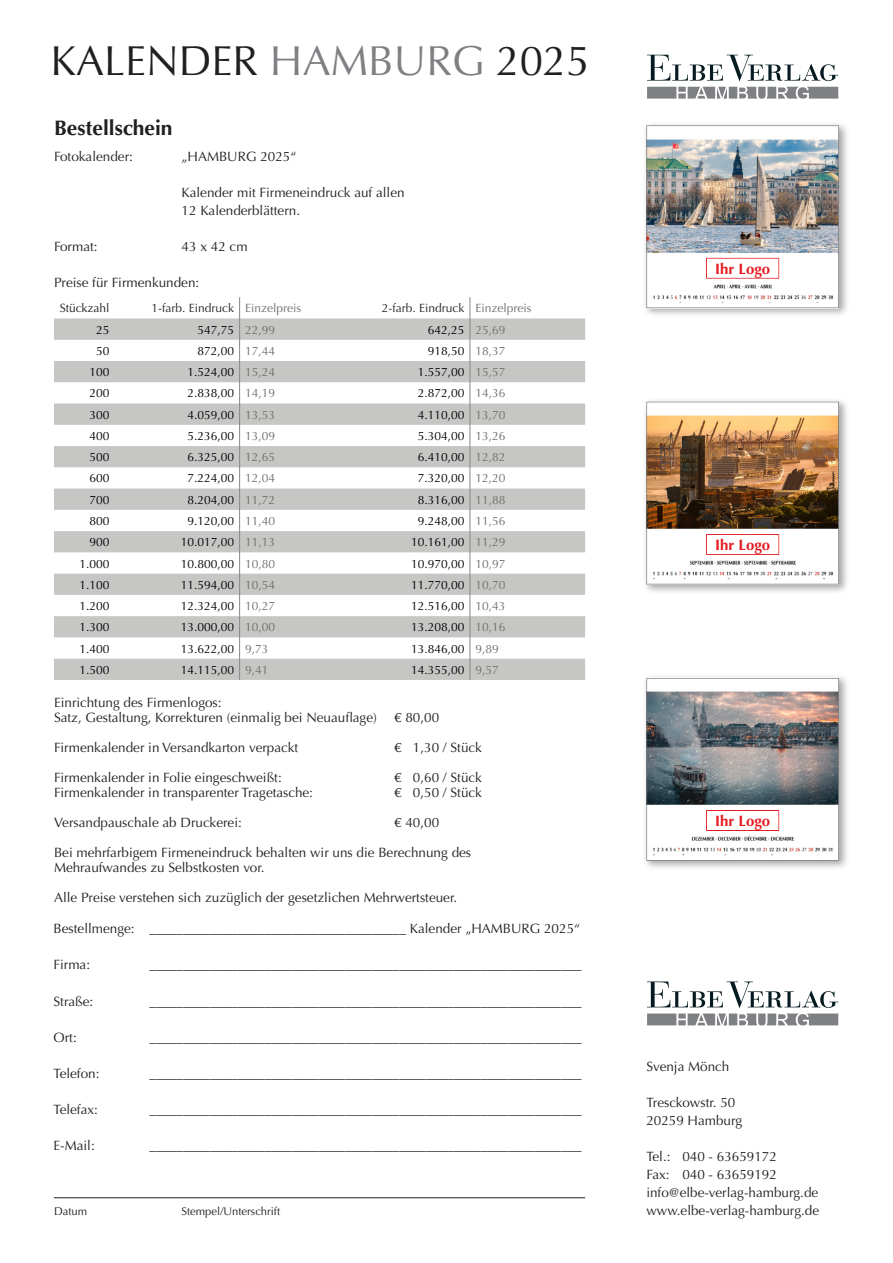
<style>
.page{position:relative;width:893px;height:1263px;background:#fff}
.page>*{position:absolute;margin:0;border:0;box-sizing:border-box;transform-origin:0 0}
.t1{font:42px "Optima";color:#221f20}
.t2{font:700 21px "Optima";color:#221f20}
.t3{font:700 15px "Optima";color:#e51b21}
.t4{font:13.5px "Optima";color:#221f20}
.t5{font:12px "Optima";color:#000}
.t6{font:12px "Optima";color:#6e6e6d}
.t7{font:12px "Optima";color:#6f6f6e}
.t8{font:12px "Optima";color:#252223}
.t9{font:12px "Optima";color:#1c1c1b}
.t10{font:11.25px "Optima";color:#221f20}
.s1{color:#7f8083}
</style>
<div class="page">
<svg style="left:647px;top:55px;width:191px;height:44px"></svg>
<svg style="left:647px;top:981px;width:191px;height:44px"></svg>
<hr style="left:54px;top:1197px;width:531px;height:1px;background:#221f20">
<img style="left:645px;top:124px;width:202px;height:191px">
<img style="left:646px;top:125px;width:193px;height:183px">
<img style="left:645px;top:400px;width:202px;height:192px">
<img style="left:646px;top:402px;width:193px;height:182px">
<img style="left:645px;top:676px;width:202px;height:192px">
<svg style="left:646px;top:678px;width:193px;height:183px"></svg>
<svg style="left:54px;top:318px;width:531px;height:362px;fill:#c6c6c5"></svg>
<hr style="left:239px;top:297px;width:1px;height:383px;background:#888787">
<hr style="left:470px;top:297px;width:1px;height:383px;background:#878786">
<p class="t1" style="left:51px;top:37px;width:541px">KALENDER <span class="s1">HAMBURG</span> 2025</p>
<p class="t2" style="left:54px;top:116px;width:120px">Bestellschein</p>
<p class="t4" style="left:54px;top:149px;width:80px">Fotokalender:</p>
<p class="t4" style="left:182px;top:149px;width:116px">„HAMBURG 2025“</p>
<p class="t4" style="left:182px;top:185px;width:225px">Kalender mit Firmeneindruck auf allen</p>
<p class="t4" style="left:182px;top:203px;width:120px">12 Kalenderblättern.</p>
<p class="t4" style="left:54px;top:239px;width:45px">Format:</p>
<p class="t4" style="left:182px;top:239px;width:68px">43 x 42 cm</p>
<p class="t4" style="left:54px;top:275px;width:147px">Preise für Firmenkunden:</p>
<p class="t9" style="left:60px;top:301px;width:51px">Stückzahl</p>
<p class="t8" style="left:152px;top:301px;width:84px">1-farb. Eindruck</p>
<p class="t6" style="left:245px;top:301px;width:58px">Einzelpreis</p>
<p class="t8" style="left:382px;top:301px;width:84px">2-farb. Eindruck</p>
<p class="t7" style="left:475px;top:301px;width:58px">Einzelpreis</p>
<p class="t5" style="left:96px;top:323px;width:15px">25</p>
<p class="t5" style="left:197px;top:323px;width:38px">547,75</p>
<p class="t6" style="left:245px;top:323px;width:32px">22,99</p>
<p class="t5" style="left:428px;top:323px;width:38px">642,25</p>
<p class="t7" style="left:475px;top:323px;width:32px">25,69</p>
<p class="t5" style="left:96px;top:344px;width:15px">50</p>
<p class="t5" style="left:197px;top:344px;width:38px">872,00</p>
<p class="t6" style="left:245px;top:344px;width:32px">17,44</p>
<p class="t5" style="left:428px;top:344px;width:38px">918,50</p>
<p class="t7" style="left:475px;top:344px;width:32px">18,37</p>
<p class="t5" style="left:90px;top:365px;width:22px">100</p>
<p class="t5" style="left:187px;top:365px;width:48px">1.524,00</p>
<p class="t6" style="left:245px;top:365px;width:32px">15,24</p>
<p class="t5" style="left:418px;top:365px;width:48px">1.557,00</p>
<p class="t7" style="left:475px;top:365px;width:32px">15,57</p>
<p class="t5" style="left:90px;top:386px;width:22px">200</p>
<p class="t5" style="left:187px;top:386px;width:48px">2.838,00</p>
<p class="t6" style="left:245px;top:386px;width:32px">14,19</p>
<p class="t5" style="left:418px;top:386px;width:48px">2.872,00</p>
<p class="t7" style="left:475px;top:386px;width:32px">14,36</p>
<p class="t5" style="left:90px;top:408px;width:22px">300</p>
<p class="t5" style="left:187px;top:408px;width:48px">4.059,00</p>
<p class="t6" style="left:245px;top:408px;width:32px">13,53</p>
<p class="t5" style="left:418px;top:408px;width:48px">4.110,00</p>
<p class="t7" style="left:475px;top:408px;width:32px">13,70</p>
<p class="t5" style="left:90px;top:429px;width:22px">400</p>
<p class="t5" style="left:187px;top:429px;width:48px">5.236,00</p>
<p class="t6" style="left:245px;top:429px;width:32px">13,09</p>
<p class="t5" style="left:418px;top:429px;width:48px">5.304,00</p>
<p class="t7" style="left:475px;top:429px;width:32px">13,26</p>
<p class="t5" style="left:90px;top:450px;width:22px">500</p>
<p class="t5" style="left:187px;top:450px;width:48px">6.325,00</p>
<p class="t6" style="left:245px;top:450px;width:32px">12,65</p>
<p class="t5" style="left:418px;top:450px;width:48px">6.410,00</p>
<p class="t7" style="left:475px;top:450px;width:32px">12,82</p>
<p class="t5" style="left:90px;top:471px;width:22px">600</p>
<p class="t5" style="left:187px;top:471px;width:48px">7.224,00</p>
<p class="t6" style="left:245px;top:471px;width:32px">12,04</p>
<p class="t5" style="left:418px;top:471px;width:48px">7.320,00</p>
<p class="t7" style="left:475px;top:471px;width:32px">12,20</p>
<p class="t5" style="left:90px;top:493px;width:22px">700</p>
<p class="t5" style="left:187px;top:493px;width:48px">8.204,00</p>
<p class="t6" style="left:245px;top:493px;width:32px">11,72</p>
<p class="t5" style="left:418px;top:493px;width:48px">8.316,00</p>
<p class="t7" style="left:475px;top:493px;width:32px">11,88</p>
<p class="t5" style="left:90px;top:514px;width:22px">800</p>
<p class="t5" style="left:187px;top:514px;width:48px">9.120,00</p>
<p class="t6" style="left:245px;top:514px;width:32px">11,40</p>
<p class="t5" style="left:418px;top:514px;width:48px">9.248,00</p>
<p class="t7" style="left:475px;top:514px;width:32px">11,56</p>
<p class="t5" style="left:90px;top:535px;width:22px">900</p>
<p class="t5" style="left:181px;top:535px;width:55px">10.017,00</p>
<p class="t6" style="left:245px;top:535px;width:32px">11,13</p>
<p class="t5" style="left:411px;top:535px;width:55px">10.161,00</p>
<p class="t7" style="left:475px;top:535px;width:32px">11,29</p>
<p class="t5" style="left:80px;top:556px;width:32px">1.000</p>
<p class="t5" style="left:181px;top:556px;width:55px">10.800,00</p>
<p class="t6" style="left:245px;top:556px;width:32px">10,80</p>
<p class="t5" style="left:411px;top:556px;width:55px">10.970,00</p>
<p class="t7" style="left:475px;top:556px;width:32px">10,97</p>
<p class="t5" style="left:80px;top:578px;width:32px">1.100</p>
<p class="t5" style="left:181px;top:578px;width:55px">11.594,00</p>
<p class="t6" style="left:245px;top:578px;width:32px">10,54</p>
<p class="t5" style="left:411px;top:578px;width:55px">11.770,00</p>
<p class="t7" style="left:475px;top:578px;width:32px">10,70</p>
<p class="t5" style="left:80px;top:599px;width:32px">1.200</p>
<p class="t5" style="left:181px;top:599px;width:55px">12.324,00</p>
<p class="t6" style="left:245px;top:599px;width:32px">10,27</p>
<p class="t5" style="left:411px;top:599px;width:55px">12.516,00</p>
<p class="t7" style="left:475px;top:599px;width:32px">10,43</p>
<p class="t5" style="left:80px;top:620px;width:32px">1.300</p>
<p class="t5" style="left:181px;top:620px;width:55px">13.000,00</p>
<p class="t6" style="left:245px;top:620px;width:32px">10,00</p>
<p class="t5" style="left:411px;top:620px;width:55px">13.208,00</p>
<p class="t7" style="left:475px;top:620px;width:32px">10,16</p>
<p class="t5" style="left:80px;top:641px;width:32px">1.400</p>
<p class="t5" style="left:181px;top:641px;width:55px">13.622,00</p>
<p class="t6" style="left:245px;top:641px;width:25px">9,73</p>
<p class="t5" style="left:411px;top:641px;width:55px">13.846,00</p>
<p class="t7" style="left:475px;top:641px;width:25px">9,89</p>
<p class="t5" style="left:80px;top:663px;width:32px">1.500</p>
<p class="t5" style="left:181px;top:663px;width:55px">14.115,00</p>
<p class="t6" style="left:245px;top:663px;width:25px">9,41</p>
<p class="t5" style="left:411px;top:663px;width:55px">14.355,00</p>
<p class="t7" style="left:475px;top:663px;width:25px">9,57</p>
<p class="t4" style="left:54px;top:694px;width:169px">Einrichtung des Firmenlogos:</p>
<p class="t4" style="left:54px;top:709px;width:324px">Satz, Gestaltung, Korrekturen (einmalig bei Neuauflage)</p>
<p class="t4" style="left:394px;top:709px;width:47px">€ 80,00</p>
<p class="t4" style="left:54px;top:739px;width:246px">Firmenkalender in Versandkarton verpackt</p>
<p class="t4" style="left:394px;top:739px;width:89px">€ 1,30 / Stück</p>
<p class="t4" style="left:54px;top:769px;width:229px">Firmenkalender in Folie eingeschweißt:</p>
<p class="t4" style="left:394px;top:769px;width:89px">€ 0,60 / Stück</p>
<p class="t4" style="left:54px;top:784px;width:260px">Firmenkalender in transparenter Tragetasche:</p>
<p class="t4" style="left:394px;top:784px;width:89px">€ 0,50 / Stück</p>
<p class="t4" style="left:54px;top:814px;width:189px">Versandpauschale ab Druckerei:</p>
<p class="t4" style="left:394px;top:814px;width:47px">€ 40,00</p>
<p class="t4" style="left:54px;top:844px;width:419px">Bei mehrfarbigem Firmeneindruck behalten wir uns die Berechnung des</p>
<p class="t4" style="left:54px;top:859px;width:212px">Mehraufwandes zu Selbstkosten vor.</p>
<p class="t4" style="left:54px;top:889px;width:405px">Alle Preise verstehen sich zuzüglich der gesetzlichen Mehrwertsteuer.</p>
<p class="t4" style="left:54px;top:921px;width:528px">Bestellmenge: ______________________________________ Kalender „HAMBURG 2025“</p>
<p class="t4" style="left:54px;top:957px;width:38px">Firma:</p>
<p class="t4" style="left:150px;top:957px;width:433px">________________________________________________________________</p>
<p class="t4" style="left:54px;top:993px;width:41px">Straße:</p>
<p class="t4" style="left:150px;top:993px;width:433px">________________________________________________________________</p>
<p class="t4" style="left:54px;top:1029px;width:25px">Ort:</p>
<p class="t4" style="left:150px;top:1029px;width:433px">________________________________________________________________</p>
<p class="t4" style="left:54px;top:1065px;width:47px">Telefon:</p>
<p class="t4" style="left:150px;top:1065px;width:433px">________________________________________________________________</p>
<p class="t4" style="left:54px;top:1101px;width:46px">Telefax:</p>
<p class="t4" style="left:150px;top:1101px;width:433px">________________________________________________________________</p>
<p class="t4" style="left:54px;top:1137px;width:43px">E-Mail:</p>
<p class="t4" style="left:150px;top:1137px;width:433px">________________________________________________________________</p>
<p class="t10" style="left:54px;top:1205px;width:35px">Datum</p>
<p class="t10" style="left:182px;top:1205px;width:100px">Stempel/Unterschrift</p>
<p class="t3" style="left:715px;top:260px;width:57px">Ihr Logo</p>
<p class="t3" style="left:715px;top:536px;width:57px">Ihr Logo</p>
<p class="t3" style="left:715px;top:812px;width:57px">Ihr Logo</p>
<p class="t4" style="left:646px;top:1059px;width:84px">Svenja Mönch</p>
<p class="t4" style="left:646px;top:1095px;width:91px">Tresckowstr. 50</p>
<p class="t4" style="left:646px;top:1113px;width:98px">20259 Hamburg</p>
<p class="t4" style="left:646px;top:1149px;width:132px">Tel.: 040 - 63659172</p>
<p class="t4" style="left:646px;top:1167px;width:132px">Fax: 040 - 63659192</p>
<p class="t4" style="left:646px;top:1185px;width:173px">info@elbe-verlag-hamburg.de</p>
<p class="t4" style="left:646px;top:1203px;width:174px">www.elbe-verlag-hamburg.de</p>
</div>
